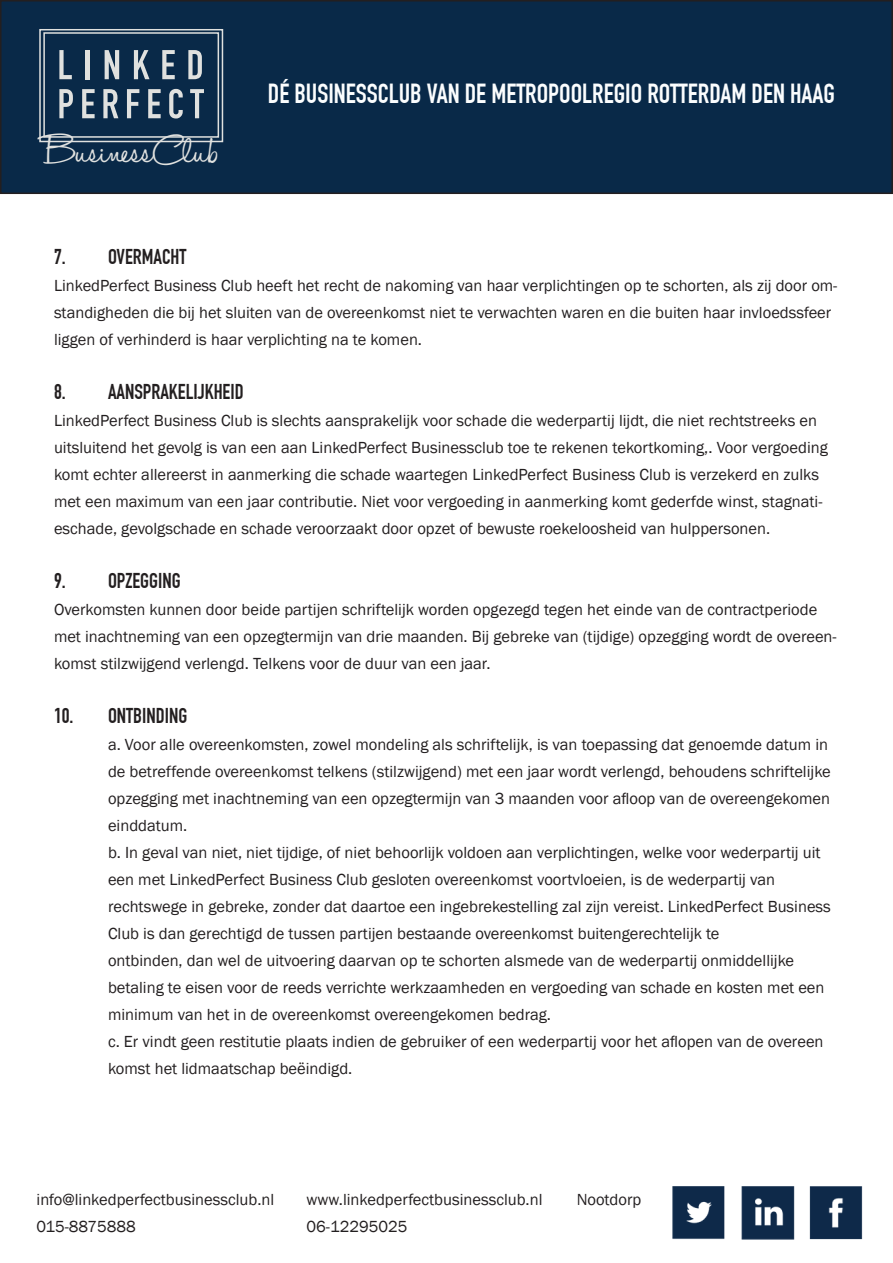
<style>
.page{position:relative;width:893px;height:1263px;background:#fff}
.page>*{position:absolute;margin:0;border:0;box-sizing:border-box;transform-origin:0 0}
.t1{font:45.9px "Halo Handletter";color:#e0e1df}
.t2{font:700 27px "DIN Condensed";color:#fbfdfe}
.t3{font:700 21px "DIN Condensed";color:#231f20}
.t4{font:16.5px/27px "Franklin Gothic";color:#231f20}
</style>
<div class="page">
<div style="left:1px;top:1px;width:891px;height:192px;background:#092948"></div>
<div style="left:0;top:0;width:893px;height:194px;border:2px solid #231f20"></div>
<svg style="left:39px;top:29px;width:185px;height:114px"></svg>
<img style="left:673px;top:1187px;width:190px;height:53px">
<h1 class="t1" style="left:44px;top:125px;width:176px">BusinessClub</h1>
<p class="t2" style="left:268px;top:78px;width:569px">DÉ BUSINESSCLUB VAN DE METROPOOLREGIO ROTTERDAM DEN HAAG</p>
<p class="t3" style="left:54px;top:245px;width:134px">7. OVERMACHT</p>
<p class="t4" style="left:54px;top:273px;width:785px">LinkedPerfect Business Club heeft het recht de nakoming van haar verplichtingen op te schorten, als zij door om&shy;standigheden die bij het sluiten van de overeenkomst niet te verwachten waren en die buiten haar invloedssfeer liggen of verhinderd is haar verplichting na te komen.</p>
<p class="t3" style="left:54px;top:380px;width:191px">8. AANSPRAKELIJKHEID</p>
<p class="t4" style="left:54px;top:408px;width:775px">LinkedPerfect Business Club is slechts aansprakelijk voor schade die wederpartij lijdt, die niet rechtstreeks en uitsluitend het gevolg is van een aan LinkedPerfect Businessclub toe te rekenen tekortkoming,. Voor vergoeding komt echter allereerst in aanmerking die schade waartegen LinkedPerfect Business Club is verzekerd en zulks met een maximum van een jaar contributie. Niet voor vergoeding in aanmerking komt gederfde winst, stagnati&shy;eschade, gevolgschade en schade veroorzaakt door opzet of bewuste roekeloosheid van hulppersonen.</p>
<p class="t3" style="left:54px;top:569px;width:128px">9. OPZEGGING</p>
<p class="t4" style="left:54px;top:597px;width:784px">Overkomsten kunnen door beide partijen schriftelijk worden opgezegd tegen het einde van de contractperiode met inachtneming van een opzegtermijn van drie maanden. Bij gebreke van (tijdige) opzegging wordt de overeen&shy;komst stilzwijgend verlengd. Telkens voor de duur van een jaar.</p>
<p class="t3" style="left:54px;top:704px;width:135px">10. ONTBINDING</p>
<p class="t4" style="left:108px;top:732px;width:724px">a. Voor alle overeenkomsten, zowel mondeling als schriftelijk, is van toepassing dat genoemde datum in de betreffende overeenkomst telkens (stilzwijgend) met een jaar wordt verlengd, behoudens schriftelijke opzegging met inachtneming van een opzegtermijn van 3 maanden voor afloop van de overeengekomen einddatum.</p>
<p class="t4" style="left:108px;top:840px;width:724px">b. In geval van niet, niet tijdige, of niet behoorlijk voldoen aan verplichtingen, welke voor wederpartij uit een met LinkedPerfect Business Club gesloten overeenkomst voortvloeien, is de wederpartij van rechtswege in gebreke, zonder dat daartoe een ingebrekestelling zal zijn vereist. LinkedPerfect Business Club is dan gerechtigd de tussen partijen bestaande overeenkomst buitengerechtelijk te<br>ontbinden, dan wel de uitvoering daarvan op te schorten alsmede van de wederpartij onmiddellijke</p>
<p class="t4" style="left:108px;top:975px;width:718px">betaling te eisen voor de reeds verrichte werkzaamheden en vergoeding van schade en kosten met een minimum van het in de overeenkomst overeengekomen bedrag.</p>
<p class="t4" style="left:108px;top:1029px;width:717px">c. Er vindt geen restitutie plaats indien de gebruiker of een wederpartij voor het aflopen van de overeen komst het lidmaatschap beëindigd.</p>
<p class="t4" style="left:37px;top:1186px;width:239px">info@linkedperfectbusinessclub.nl</p>
<p class="t4" style="left:307px;top:1186px;width:237px">www.linkedperfectbusinessclub.nl</p>
<p class="t4" style="left:577px;top:1186px;width:66px">Nootdorp</p>
<p class="t4" style="left:37px;top:1213px;width:101px">015-8875888</p>
<p class="t4" style="left:307px;top:1213px;width:102px">06-12295025</p>
</div>
